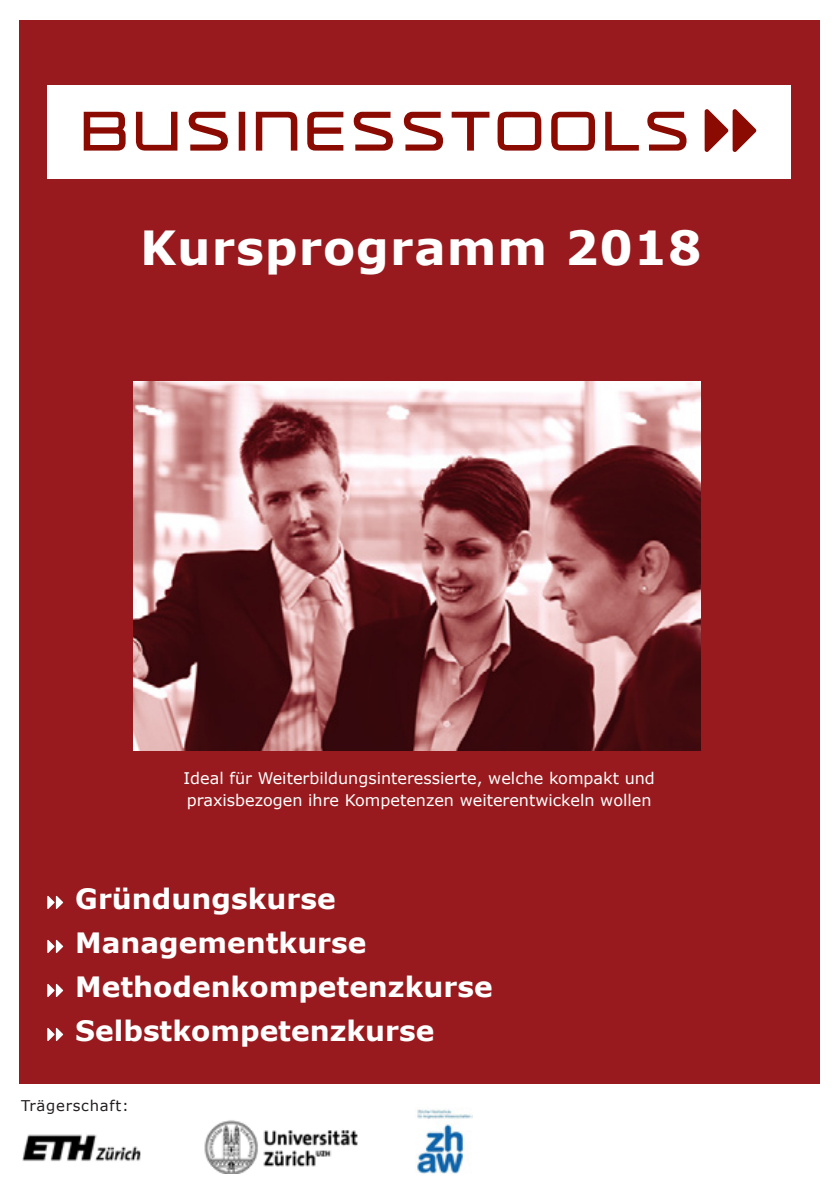
<style>
.page{position:relative;width:840px;height:1191px;background:#fff}
.page>*{position:absolute;margin:0;border:0;box-sizing:border-box;transform-origin:0 0}
.t1{font:700 47px "Verdana";letter-spacing:.02em;color:#fff}
.t2{font:700 28px/44px "Verdana";color:#fff}
.t3{font:16px/22px "Verdana";color:#fff}
.t4{font:14.8px "Verdana";letter-spacing:.05em;color:#231f20}
</style>
<div class="page">
<div style="left:20px;top:20px;width:799px;height:1063px;background:#981a1e"></div>
<div style="left:47px;top:85px;width:743px;height:94px;background:#fff"></div>
<svg style="left:704px;top:109px;width:51px;height:43px"></svg>
<svg style="left:84px;top:112px;width:41px;height:39px"></svg>
<svg style="left:136px;top:112px;width:41px;height:39px"></svg>
<svg style="left:188px;top:112px;width:40px;height:39px"></svg>
<div style="left:238px;top:112px;width:7px;height:39px;background:#8b0a02"></div>
<svg style="left:256px;top:112px;width:41px;height:39px"></svg>
<svg style="left:307px;top:112px;width:36px;height:39px"></svg>
<svg style="left:353px;top:112px;width:40px;height:39px"></svg>
<svg style="left:403px;top:112px;width:40px;height:39px"></svg>
<svg style="left:451px;top:112px;width:38px;height:39px"></svg>
<svg style="left:497px;top:112px;width:44px;height:39px"></svg>
<svg style="left:551px;top:112px;width:43px;height:39px"></svg>
<svg style="left:605px;top:112px;width:33px;height:39px"></svg>
<svg style="left:647px;top:112px;width:39px;height:39px"></svg>
<svg style="left:47px;top:896px;width:16px;height:13px"></svg>
<svg style="left:47px;top:940px;width:16px;height:13px"></svg>
<svg style="left:47px;top:984px;width:16px;height:13px"></svg>
<svg style="left:47px;top:1028px;width:16px;height:13px"></svg>
<img style="left:133px;top:382px;width:567px;height:368px">
<img style="left:23px;top:1134px;width:117px;height:27px">
<img style="left:204px;top:1120px;width:153px;height:53px">
<img style="left:416px;top:1109px;width:56px;height:64px">
<h1 class="t1" style="left:140px;top:217px;width:562px">Kursprogramm 2018</h1>
<p class="t3" style="left:183px;top:767px;width:472px">Ideal für Weiterbildungsinteressierte, welche kompakt und praxisbezogen ihre Kompetenzen weiterentwickeln wollen</p>
<h2 class="t2" style="left:75px;top:877px;width:418px">Gründungskurse<br>Managementkurse<br>Methodenkompetenzkurse<br>Selbstkompetenzkurse</h2>
<p class="t4" style="left:21px;top:1095px;width:109px">Trägerschaft:</p>
</div>
